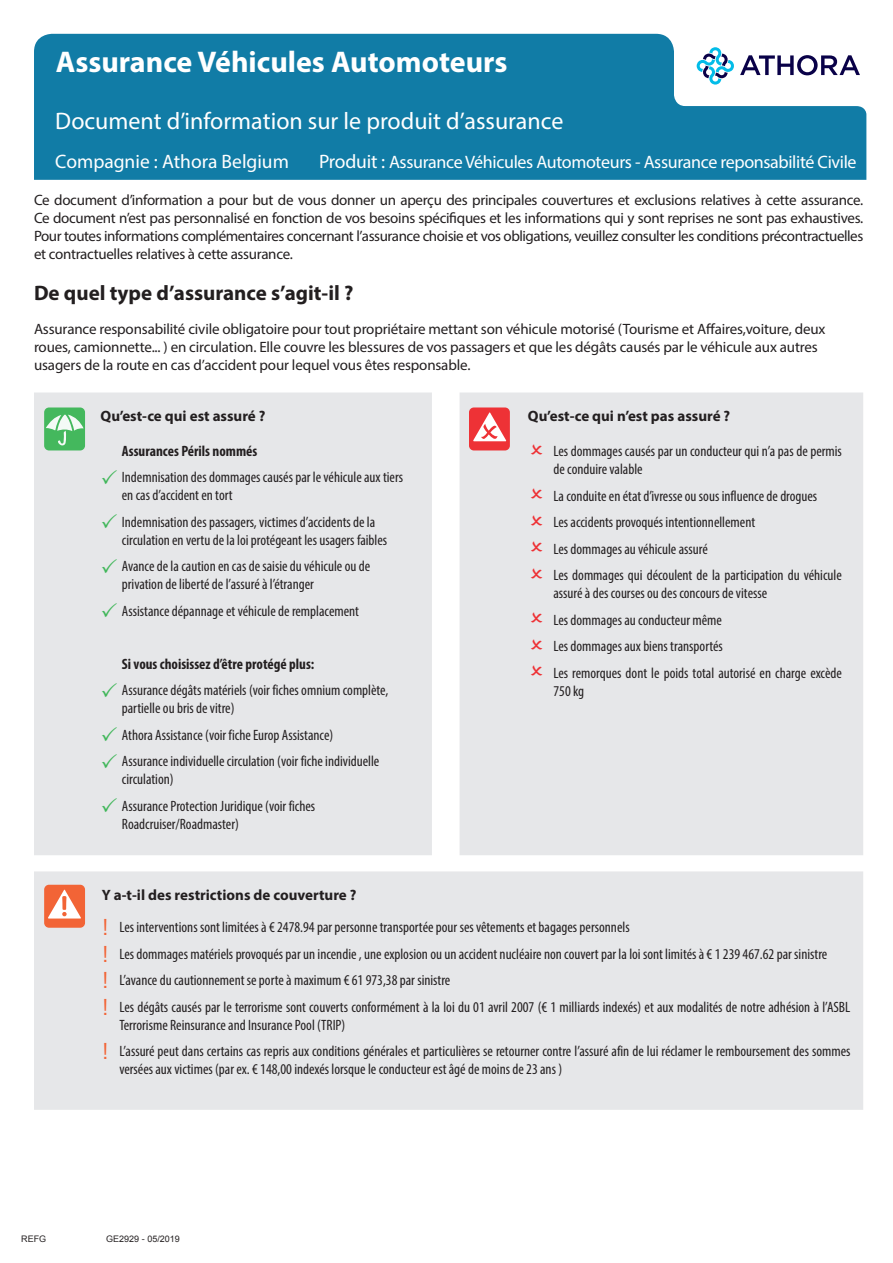
<style>
.page{position:relative;width:893px;height:1263px;background:#fff}
.page>*{position:absolute;margin:0;border:0;box-sizing:border-box;transform-origin:0 0}
.Produit{font:700 30px "Myriad Pro";color:#fff}
.t1{font:24px "Myriad Pro";color:#fff}
.t2{font:700 21px "Myriad Pro";color:#231f20}
.t3{font:19.5px "Myriad Pro";color:#fff}
.t4{font:18px "Myriad Pro";letter-spacing:-.02em;color:#fff}
.t5{font:15px/18px "Myriad Pro";letter-spacing:-.01em;color:#231f20;text-align:justify}
.Couverture{font:condensed 15px/18px "Myriad Pro";color:#231f20}
.Assuré{font:condensed 15px/18px "Myriad Pro";color:#231f20}
.Non_Assuré{font:condensed 15px/18px "Myriad Pro";color:#231f20}
.t6{font:700 15px "Myriad Pro";color:#231f20}
.Assuré-2{font:700 condensed 15px "Myriad Pro";color:#231f20}
.ref_doc{font:9px "Arial";color:#231f20}
.s1{font-size:19.5px}
.s2{font-family:"Helvetica Neue LT Std";font-size:22.5px;color:#f26436}
</style>
<div class="page">
<svg style="left:34px;top:34px;width:832px;height:146px;background:#2185ac"></svg>
<svg style="left:697px;top:47px;width:163px;height:37px"></svg>
<div style="left:34px;top:392px;width:829px;height:463px;background:#e6e7e9"></div>
<div style="left:34px;top:871px;width:829px;height:239px;background:#e6e7e9"></div>
<div style="left:44px;top:407px;width:41px;height:43px;background:#44b85d;border-radius:5px"></div>
<svg style="left:46px;top:414px;width:38px;height:32px"></svg>
<div style="left:469px;top:407px;width:41px;height:43px;background:#ee3236;border-radius:5px"></div>
<svg style="left:473px;top:412px;width:34px;height:29px"></svg>
<div style="left:44px;top:885px;width:41px;height:43px;background:#f26436;border-radius:5px"></div>
<svg style="left:48px;top:889px;width:33px;height:29px"></svg>
<svg style="left:102px;top:469px;width:15px;height:15px"></svg>
<svg style="left:102px;top:514px;width:15px;height:14px"></svg>
<svg style="left:102px;top:558px;width:15px;height:15px"></svg>
<svg style="left:102px;top:603px;width:15px;height:14px"></svg>
<svg style="left:102px;top:682px;width:15px;height:15px"></svg>
<svg style="left:102px;top:727px;width:15px;height:14px"></svg>
<svg style="left:102px;top:753px;width:15px;height:15px"></svg>
<svg style="left:102px;top:798px;width:15px;height:14px"></svg>
<svg style="left:531px;top:444px;width:11px;height:10px"></svg>
<svg style="left:531px;top:488px;width:11px;height:10px"></svg>
<svg style="left:531px;top:515px;width:11px;height:10px"></svg>
<svg style="left:531px;top:541px;width:11px;height:10px"></svg>
<svg style="left:531px;top:568px;width:11px;height:10px"></svg>
<svg style="left:531px;top:612px;width:11px;height:10px"></svg>
<svg style="left:531px;top:639px;width:11px;height:10px"></svg>
<svg style="left:531px;top:665px;width:11px;height:10px"></svg>
<p class="Produit" style="left:56px;top:42px;width:453px">Assurance Véhicules Automoteurs</p>
<p class="t1" style="left:55px;top:106px;width:510px">Document d’information sur le produit d’assurance</p>
<p class="t3" style="left:55px;top:149px;width:235px">Compagnie : Athora Belgium</p>
<p class="t4" style="left:319px;top:151px;width:539px"><span class="s1">Produit :</span> Assurance Véhicules Automoteurs - Assurance reponsabilité Civile</p>
<p class="t5" style="left:34px;top:190px;width:831px">Ce document d’information a pour but de vous donner un aperçu des principales couvertures et exclusions relatives à cette assurance.<br>Ce document n’est pas personnalisé en fonction de vos besoins spécifiques et les informations qui y sont reprises ne sont pas exhaustives.<br>Pour toutes informations complémentaires concernant l’assurance choisie et vos obligations, veuillez consulter les conditions précontractuelles et contractuelles relatives à cette assurance.</p>
<p class="t2" style="left:34px;top:279px;width:321px">De quel type d’assurance s’agit-il ?</p>
<p class="t5" style="left:34px;top:320px;width:793px;text-align:left">Assurance responsabilité civile obligatoire pour tout propriétaire mettant son véhicule motorisé (Tourisme et Affaires,voiture, deux roues, camionnette... ) en circulation. Elle couvre les blessures de vos passagers et que les dégâts causés par le véhicule aux autres usagers de la route en cas d’accident pour lequel vous êtes responsable.</p>
<p class="t6" style="left:101px;top:406px;width:166px">Qu’est-ce qui est assuré ?</p>
<p class="t6" style="left:528px;top:406px;width:204px">Qu’est-ce qui n’est pas assuré ?</p>
<p class="Assuré-2" style="left:122px;top:441px;width:137px">Assurances Périls nommés</p>
<p class="Assuré" style="left:122px;top:468px;width:283px">Indemnisation des dommages causés par le véhicule aux tiers en cas d’accident en tort</p>
<p class="Assuré" style="left:122px;top:512px;width:267px">Indemnisation des passagers, victimes d’accidents de la circulation en vertu de la loi protégeant les usagers faibles</p>
<p class="Assuré" style="left:122px;top:557px;width:250px">Avance de la caution en cas de saisie du véhicule ou de privation de liberté de l’assuré à l’étranger</p>
<p class="Assuré" style="left:122px;top:601px;width:239px">Assistance dépannage et véhicule de remplacement</p>
<p class="Assuré-2" style="left:122px;top:654px;width:194px">Si vous choisissez d’être protégé plus:</p>
<p class="Assuré" style="left:122px;top:681px;width:268px">Assurance dégâts matériels (voir fiches omnium complète, partielle ou bris de vitre)</p>
<p class="Assuré" style="left:122px;top:725px;width:213px">Athora Assistance (voir fiche Europ Assistance)</p>
<p class="Assuré" style="left:122px;top:752px;width:259px">Assurance individuelle circulation (voir fiche individuelle circulation)</p>
<p class="Assuré" style="left:122px;top:796px;width:195px">Assurance Protection Juridique (voir fiches<br>Roadcruiser/Roadmaster)</p>
<p class="Non_Assuré" style="left:553px;top:442px;width:290px">Les dommages causés par un conducteur qui n’a pas de permis de conduire valable</p>
<p class="Non_Assuré" style="left:553px;top:486px;width:265px">La conduite en état d’ivresse ou sous influence de drogues</p>
<p class="Non_Assuré" style="left:553px;top:513px;width:203px">Les accidents provoqués intentionnellement</p>
<p class="Non_Assuré" style="left:553px;top:539px;width:156px">Les dommages au véhicule assuré</p>
<p class="Non_Assuré" style="left:553px;top:566px;width:290px">Les dommages qui découlent de la participation du véhicule assuré à des courses ou des concours de vitesse</p>
<p class="Non_Assuré" style="left:553px;top:610px;width:170px">Les dommages au conducteur même</p>
<p class="Non_Assuré" style="left:553px;top:637px;width:171px">Les dommages aux biens transportés</p>
<p class="Non_Assuré" style="left:553px;top:663px;width:290px">Les remorques dont le poids total autorisé en charge excède<br>750 kg</p>
<p class="t6" style="left:102px;top:885px;width:256px">Y a-t-il des restrictions de couverture ?</p>
<p class="Couverture" style="left:102px;top:918px;width:529px"><span class="s2">!</span> Les interventions sont limitées à € 2478.94 par personne transportée pour ses vêtements et bagages personnels</p>
<p class="Couverture" style="left:102px;top:945px;width:726px"><span class="s2">!</span> Les dommages matériels provoqués par un incendie , une explosion ou un accident nucléaire non couvert par la loi sont limités à € 1 239 467.62 par sinistre</p>
<p class="Couverture" style="left:102px;top:971px;width:349px"><span class="s2">!</span> L’avance du cautionnement se porte à maximum € 61 973,38 par sinistre</p>
<p class="Couverture" style="left:119px;top:998px;width:732px;text-indent:-17px"><span class="s2">!</span> Les dégâts causés par le terrorisme sont couverts conformément à la loi du 01 avril 2007 (€ 1 milliards indexés) et aux modalités de notre adhésion à l’ASBL<br>Terrorisme Reinsurance and Insurance Pool (TRIP)</p>
<p class="Couverture" style="left:119px;top:1042px;width:733px;text-indent:-17px"><span class="s2">!</span> L’assuré peut dans certains cas repris aux conditions générales et particulières se retourner contre l’assuré afin de lui réclamer le remboursement des sommes versées aux victimes (par ex. € 148,00 indexés lorsque le conducteur est âgé de moins de 23 ans )</p>
<p class="ref_doc" style="left:21px;top:1233px;width:27px">REFG</p>
<p class="ref_doc" style="left:106px;top:1233px;width:75px">GE2929 - 05/2019</p>
</div>
